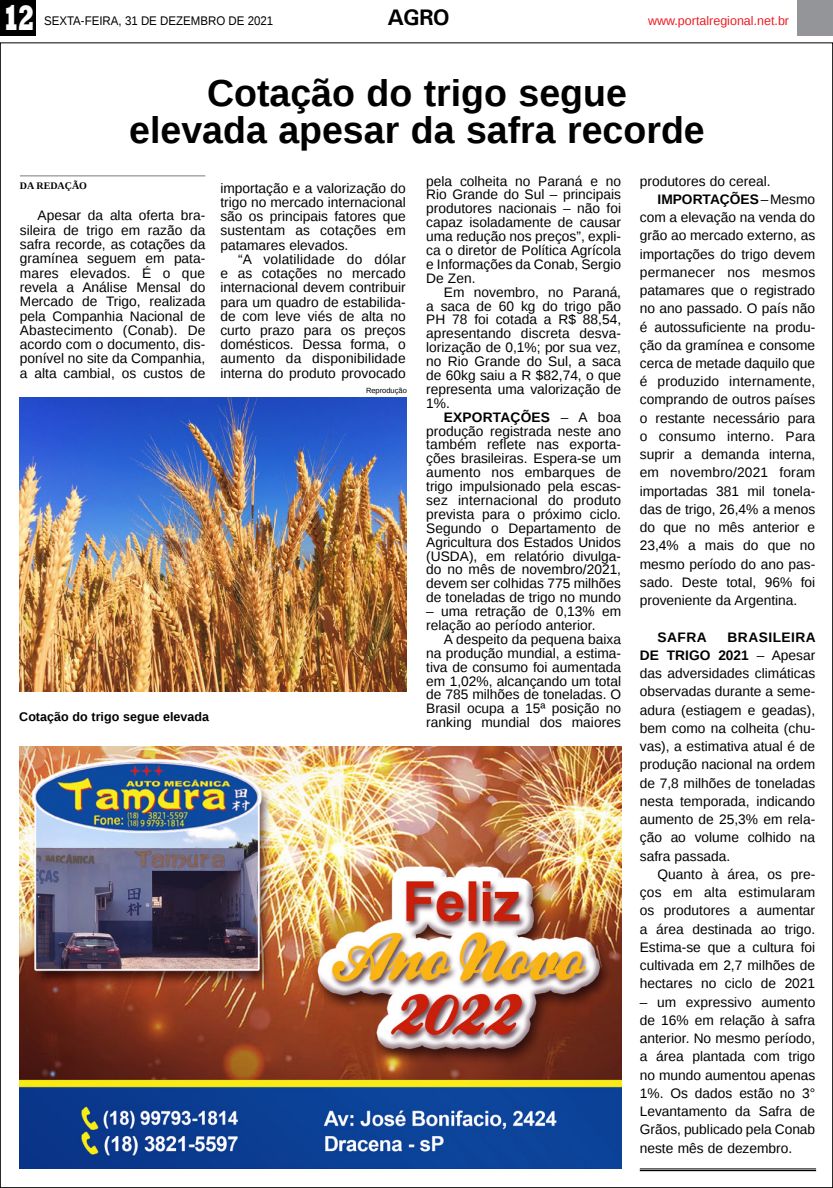
<style>
.page{position:relative;width:833px;height:1188px;background:#fff}
.page>*{position:absolute;margin:0;border:0;box-sizing:border-box;transform-origin:0 0}
.TÍTULO{font:700 37.5px "Liberation Sans";color:#000}
.t1{font:800 36.12px "Rockwell";color:#fff;scale:.7 1}
.TITULO_PG{font:700 22.5px "Univers";color:#000}
.MATÉRIA{font:13.75px/18.2px "Liberation Sans";color:#000;text-align:justify}
.MATÉRIA-2{font:700 13.75px "Liberation Sans";letter-spacing:.035em;color:#000}
.DATA_PG{font:12.5px "Liberation Sans";color:#000;scale:.92 1}
.LEGENDA{font:700 12.5px "Liberation Sans";color:#000}
.DATA_PG-2{font:12.5px "Liberation Sans";color:#ed1d24}
.CRÉDITO_NOME{font:700 10px "Liberation Serif";color:#000}
.CRÉDITO_FOTO{font:7.5px "Liberation Sans";color:#000}
.s1{font-weight:700}
</style>
<div class="page">
<div style="left:0;top:0;width:36px;height:35px;background:#000"></div>
<div style="left:797px;top:0;width:36px;height:35px;background:#939598"></div>
<hr style="left:640px;top:1168px;width:176px;height:1px;background:#000">
<hr style="left:640px;top:1169px;width:176px;height:1px;background:#000">
<img style="left:20px;top:746px;width:601px;height:422px">
<img style="left:19px;top:397px;width:387px;height:294px">
<hr style="left:20px;top:175px;width:185px;height:1px;background:#939598">
<p class="t1" style="left:3px;top:-3px;width:48px">12</p>
<p class="DATA_PG" style="left:44px;top:14px;width:251px">SEXTA-FEIRA, 31 DE DEZEMBRO DE 2021</p>
<p class="TITULO_PG" style="left:387px;top:3px;width:64px">AGRO</p>
<p class="DATA_PG-2" style="left:648px;top:14px;width:143px">www.portalregional.net.br</p>
<p class="TÍTULO" style="left:207px;top:67px;width:421px">Cotação do trigo segue</p>
<p class="TÍTULO" style="left:129px;top:104px;width:577px">elevada apesar da safra recorde</p>
<p class="CRÉDITO_NOME" style="left:20px;top:179px;width:69px">DA REDAÇÃO</p>
<p class="MATÉRIA" style="left:20px;top:209px;width:187px;line-height:14.2px;text-indent:18px">Apesar da alta oferta bra&shy;sileira de trigo em razão da safra recorde, as cotações da gramínea seguem em pata&shy;mares elevados. É o que revela a Análise Mensal do Mercado de Trigo, realizada pela Companhia Nacional de Abastecimento (Conab). De acordo com o documento, dis&shy;ponível no site da Companhia, a alta cambial, os custos de</p>
<p class="MATÉRIA" style="left:220px;top:181px;width:187px;line-height:14.2px">importação e a valorização do trigo no mercado internacional são os principais fatores que sustentam as cotações em patamares elevados.</p>
<p class="MATÉRIA" style="left:220px;top:252px;width:187px;line-height:14.2px;text-indent:18px">“A volatilidade do dólar e as cotações no mercado internacional devem contribuir para um quadro de estabilida&shy;de com leve viés de alta no curto prazo para os preços domésticos. Dessa forma, o aumento da disponibilidade interna do produto provocado</p>
<p class="CRÉDITO_FOTO" style="left:366px;top:386px;width:42px">Reprodução</p>
<p class="LEGENDA" style="left:19px;top:707px;width:191px">Cotação do trigo segue elevada</p>
<p class="MATÉRIA" style="left:426px;top:174px;width:196px;line-height:13.9px">pela colheita no Paraná e no Rio Grande do Sul – principais produtores nacionais – não foi capaz isoladamente de causar uma redução nos preços”, expli&shy;ca o diretor de Política Agrícola e Informações da Conab, Sergio De Zen.</p>
<p class="MATÉRIA" style="left:426px;top:285px;width:196px;line-height:13.9px;text-indent:18px">Em novembro, no Paraná, a saca de 60 kg do trigo pão PH 78 foi cotada a R$ 88,54, apresentando discreta desva&shy;lorização de 0,1%; por sua vez, no Rio Grande do Sul, a saca de 60kg saiu a R $82,74, o que representa uma valorização de 1%.</p>
<p class="MATÉRIA" style="left:426px;top:410px;width:196px;line-height:13.9px;text-indent:18px"><span class="s1">EXPORTAÇÕES</span> – A boa produção registrada neste ano também reflete nas exporta&shy;ções brasileiras. Espera-se um aumento nos embarques de trigo impulsionado pela escas&shy;sez internacional do produto prevista para o próximo ciclo.<br>Segundo o Departamento de Agricultura dos Estados Unidos (USDA), em relatório divulga&shy;do no mês de novembro/2021, devem ser colhidas 775 milhões de toneladas de trigo no mundo</p>
<p class="MATÉRIA" style="left:426px;top:604px;width:196px;line-height:13.9px">– uma retração de 0,13% em relação ao período anterior.</p>
<p class="MATÉRIA" style="left:426px;top:632px;width:196px;line-height:13.9px;text-indent:18px">A despeito da pequena baixa na produção mundial, a estima&shy;tiva de consumo foi aumentada em 1,02%, alcançando um total de 785 milhões de toneladas. O Brasil ocupa a 15ª posição no ranking mundial dos maiores</p>
<p class="MATÉRIA" style="left:640px;top:172px;width:132px">produtores do cereal.</p>
<p class="MATÉRIA" style="left:640px;top:190px;width:177px;text-indent:18px"><span class="s1">IMPORTAÇÕES</span> – Mesmo com a elevação na venda do grão ao mercado externo, as importações do trigo devem permanecer nos mesmos patamares que o registrado no ano passado. O país não é autossuficiente na produ&shy;ção da gramínea e consome cerca de metade daquilo que é produzido internamente, comprando de outros países o restante necessário para o consumo interno. Para suprir a demanda interna, em novembro/2021 foram importadas 381 mil tonela&shy;das de trigo, 26,4% a menos do que no mês anterior e 23,4% a mais do que no mesmo período do ano pas&shy;sado. Deste total, 96% foi proveniente da Argentina.</p>
<p class="MATÉRIA-2" style="left:657px;top:627px;width:51px">SAFRA</p>
<p class="MATÉRIA" style="left:640px;top:628px;width:177px;text-indent:88px"><span class="s1">BRASILEIRA DE TRIGO 2021</span> – Apesar das adversidades climáticas observadas durante a seme&shy;adura (estiagem e geadas), bem como na colheita (chu&shy;vas), a estimativa atual é de produção nacional na ordem de 7,8 milhões de toneladas nesta temporada, indicando aumento de 25,3% em rela&shy;ção ao volume colhido na safra passada.</p>
<p class="MATÉRIA" style="left:640px;top:865px;width:177px;text-indent:18px">Quanto à área, os pre&shy;ços em alta estimularam os produtores a aumentar a área destinada ao trigo.<br>Estima-se que a cultura foi cultivada em 2,7 milhões de hectares no ciclo de 2021</p>
<p class="MATÉRIA" style="left:640px;top:992px;width:177px">– um expressivo aumento de 16% em relação à safra anterior. No mesmo período, a área plantada com trigo no mundo aumentou apenas 1%. Os dados estão no 3° Levantamento da Safra de Grãos, publicado pela Conab neste mês de dezembro.</p>
</div>
